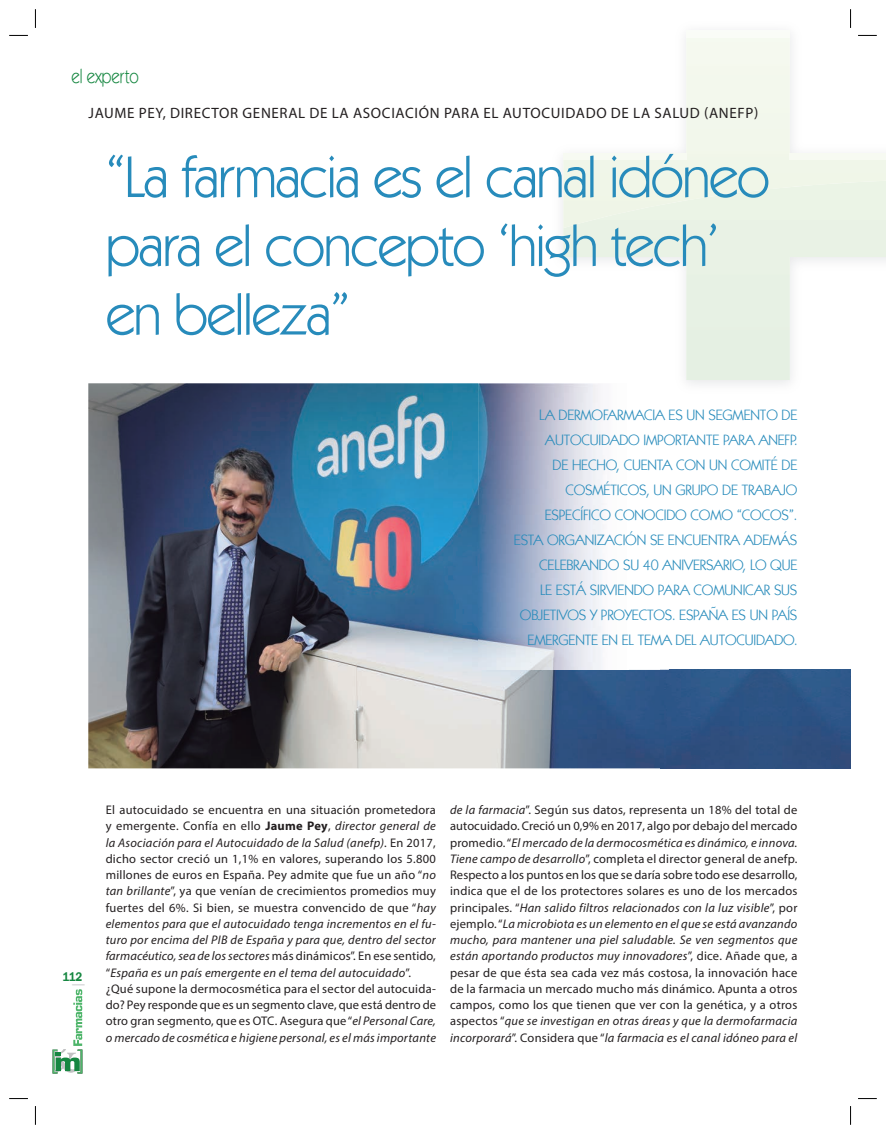
<style>
.page{position:relative;width:886px;height:1134px;background:#fff}
.page>*{position:absolute;margin:0;border:0;box-sizing:border-box;transform-origin:0 0}
.t1{font:58.75px/68.8px "Kabel IT Cby BT";letter-spacing:-.025em;color:#278bbb}
.t2{font:20px "Kabel IT Cby BT";color:#168741;scale:.8 1}
.t3{font:15px/25px "Kabel IT Cby BT";letter-spacing:-.01em;color:#278bbb;text-align:right}
.t4{font:15px "Myriad Pro";letter-spacing:.045em;color:#231f20}
.t5{font:12.5px/16.2px "Myriad Pro";letter-spacing:.02em;color:#231f20;text-align:justify}
.t6{font:600 12.5px "Franklin Gothic IT Cby BT";color:#168741;scale:.9 1}
.t7{font:12.5px "Franklin Gothic IT Cby BT";color:#c1c2c3}
.s1{font-weight:700}
.s2{font-style:italic}
</style>
<div class="page">
<svg style="left:53px;top:989px;width:29px;height:84px"></svg>
<svg style="left:563px;top:228px;width:323px;height:152px"></svg>
<img style="left:790px;top:154px;width:96px;height:6px">
<img style="left:563px;top:154px;width:123px;height:6px">
<img style="left:666px;top:670px;width:184px;height:98px">
<img style="left:88px;top:383px;width:578px;height:385px">
<img style="left:563px;top:374px;width:106px;height:6px">
<img style="left:478px;top:383px;width:188px;height:287px">
<svg style="left:9px;top:35px;width:19px;height:1px"></svg>
<svg style="left:858px;top:35px;width:19px;height:1px"></svg>
<svg style="left:9px;top:1098px;width:19px;height:1px"></svg>
<svg style="left:858px;top:1098px;width:19px;height:1px"></svg>
<svg style="left:35px;top:9px;width:1px;height:19px"></svg>
<svg style="left:35px;top:1106px;width:1px;height:19px"></svg>
<svg style="left:850px;top:9px;width:1px;height:19px"></svg>
<svg style="left:850px;top:1106px;width:1px;height:19px"></svg>
<h2 class="t2" style="left:71px;top:63px;width:86px">el experto</h2>
<p class="t4" style="left:88px;top:103px;width:671px">JAUME PEY, DIRECTOR GENERAL DE LA ASOCIACIÓN PARA EL AUTOCUIDADO DE LA SALUD (ANEFP)</p>
<h1 class="t1" style="left:106px;top:141px;width:666px">“La farmacia es el canal idóneo para el concepto ‘high tech’ en belleza”</h1>
<p class="t3" style="left:514px;top:402px;width:285px">LA DERMOFARMACIA ES UN SEGMENTO DE AUTOCUIDADO IMPORTANTE PARA ANEFP.<br>DE HECHO, CUENTA CON UN COMITÉ DE COSMÉTICOS, UN GRUPO DE TRABAJO ESPECÍFICO CONOCIDO COMO “COCOS”.<br>ESTA ORGANIZACIÓN SE ENCUENTRA ADEMÁS CELEBRANDO SU 40 ANIVERSARIO, LO QUE<br>LE ESTÁ SIRVIENDO PARA COMUNICAR SUS OBJETIVOS Y PROYECTOS. ESPAÑA ES UN PAÍS EMERGENTE EN EL TEMA DEL AUTOCUIDADO.</p>
<p class="t6" style="left:62px;top:969px;width:24px">112</p>
<p class="t7" style="left:70px;top:987px;width:8px;rotate:-90deg">|</p>
<p class="t5" style="left:106px;top:801px;width:332px;text-align:left">El autocuidado se encuentra en una situación prometedora y emergente. Confía en ello <span class="s1">Jaume Pey</span>, <span class="s2">director general de la Asociación para el Autocuidado de la Salud (anefp)</span>. En 2017, dicho sector creció un 1,1% en valores, superando los 5.800 millones de euros en España. Pey admite que fue un año “<span class="s2">no tan brillante</span>”, ya que venían de crecimientos promedios muy fuertes del 6%. Si bien, se muestra convencido de que “<span class="s2">hay elementos para que el autocuidado tenga incrementos en el fu&shy;turo por encima del PIB de España y para que, dentro del sector farmacéutico, sea de los sectores</span> más dinámicos”. En ese sentido, “<span class="s2">España es un país emergente en el tema del autocuidado</span>”. ¿Qué supone la dermocosmética para el sector del autocuida&shy;do? Pey responde que es un segmento clave, que está dentro de otro gran segmento, que es OTC. Asegura que “<span class="s2">el Personal Care, o mercado de cosmética e higiene personal, es el más importante</span></p>
<p class="t5" style="left:450px;top:801px;width:349px"><span class="s2">de la farmacia</span>”. Según sus datos, representa un 18% del total de autocuidado. Creció un 0,9% en 2017, algo por debajo del mercado promedio. “<span class="s2">El mercado de la dermocosmética es dinámico, e innova.<br>Tiene campo de desarrollo</span>”, completa el director general de anefp.<br>Respecto a los puntos en los que se daría sobre todo ese desarrollo, indica que el de los protectores solares es uno de los mercados principales. “<span class="s2">Han salido filtros relacionados con la luz visible</span>”, por ejemplo. “<span class="s2">La microbiota es un elemento en el que se está avanzando mucho, para mantener una piel saludable. Se ven segmentos que están aportando productos muy innovadores</span>”, dice. Añade que, a pesar de que ésta sea cada vez más costosa, la innovación hace de la farmacia un mercado mucho más dinámico. Apunta a otros campos, como los que tienen que ver con la genética, y a otros aspectos “<span class="s2">que se investigan en otras áreas y que la dermofarmacia incorporará</span>”. Considera que “<span class="s2">la farmacia es el canal idóneo para el</span></p>
</div>
